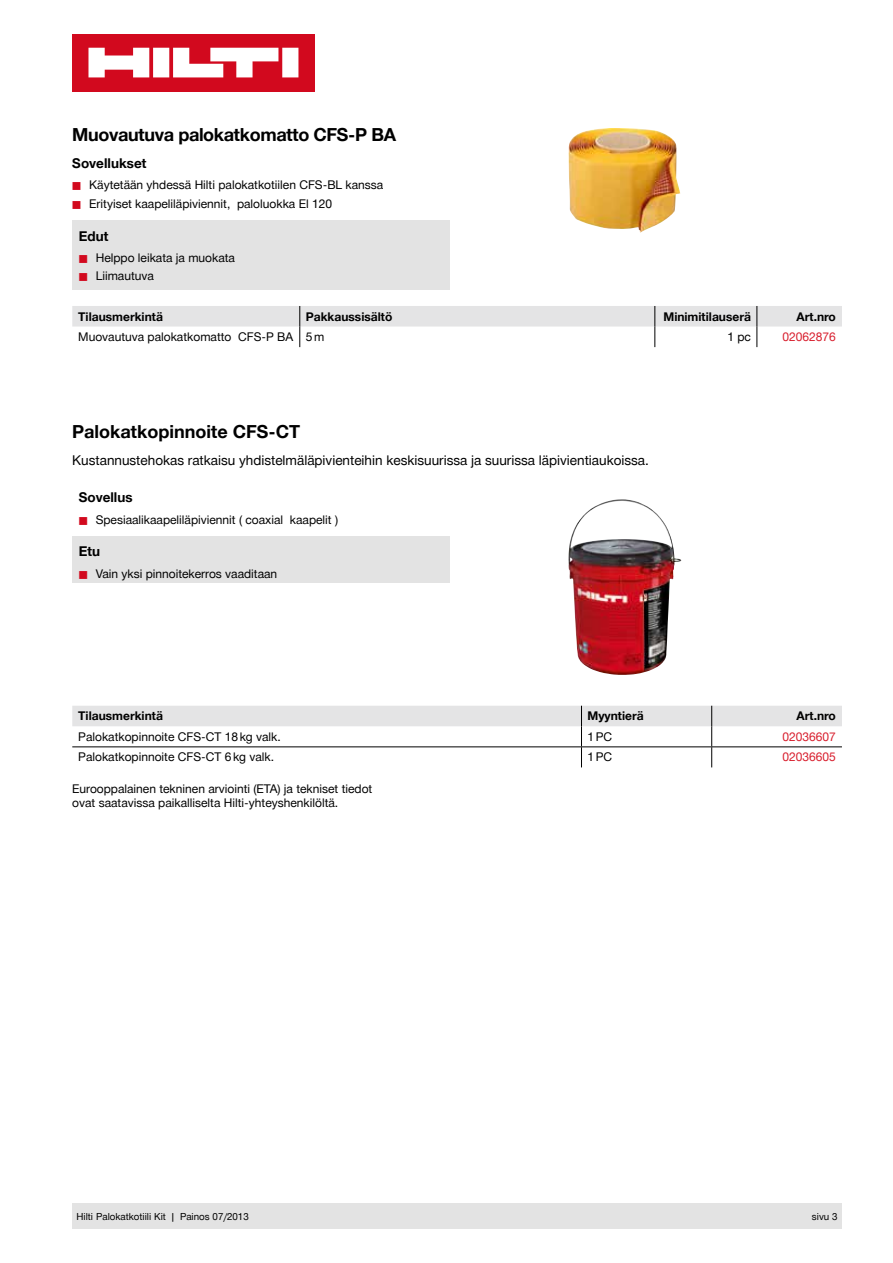
<style>
.page{position:relative;width:893px;height:1263px;background:#fff}
.page>*{position:absolute;margin:0;border:0;box-sizing:border-box;transform-origin:0 0}
.t1{font:700 18px "Hilti";letter-spacing:-.02em;color:#000}
.t2{font:700 18px "Hilti";color:#000}
.t3{font:13.5px "Hilti";color:#000}
.t4{font:700 13.5px "Hilti";color:#000}
.t5{font:12px/18.6px "Hilti";color:#000}
.t6{font:700 12px "Hilti";color:#000}
.t7{font:12px "Hilti";color:#d81e2d}
.t8{font:9.75px "Hilti";color:#000}
.s1{color:#d2091e}
</style>
<div class="page">
<div style="left:72px;top:1203px;width:770px;height:26px;background:#e3e3e3"></div>
<div style="left:72px;top:34px;width:243px;height:57px;background:#d2091e"></div>
<svg style="left:88px;top:48px;width:210px;height:29px"></svg>
<div style="left:72px;top:221px;width:378px;height:69px;background:#e3e3e3"></div>
<svg style="left:72px;top:306px;width:770px;height:41px"></svg>
<img style="left:569px;top:128px;width:111px;height:105px">
<div style="left:72px;top:536px;width:378px;height:47px;background:#e3e3e3"></div>
<img style="left:568px;top:499px;width:113px;height:176px">
<svg style="left:72px;top:706px;width:770px;height:61px"></svg>
<hr style="left:72px;top:746px;width:509px;height:1px;background:#000">
<hr style="left:581px;top:746px;width:131px;height:1px;background:#000">
<hr style="left:712px;top:746px;width:130px;height:1px;background:#000">
<h1 class="t1" style="left:72px;top:124px;width:325px">Muovautuva palokatkomatto CFS-P BA</h1>
<p class="t4" style="left:72px;top:156px;width:76px">Sovellukset</p>
<p class="t5" style="left:72px;top:176px;width:313px"><span class="s1">◼</span> Käytetään yhdessä Hilti palokatkotiilen CFS-BL kanssa <span class="s1">◼</span> Erityiset kaapeliläpiviennit, paloluokka El 120</p>
<p class="t4" style="left:79px;top:228px;width:31px">Edut</p>
<p class="t5" style="left:79px;top:248px;width:158px"><span class="s1">◼</span> Helppo leikata ja muokata <span class="s1">◼</span> Liimautuva</p>
<p class="t6" style="left:78px;top:309px;width:86px">Tilausmerkintä</p>
<p class="t6" style="left:306px;top:309px;width:88px">Pakkaussisältö</p>
<p class="t6" style="left:663px;top:309px;width:89px">Minimitilauserä</p>
<p class="t6" style="left:797px;top:309px;width:41px">Art.nro</p>
<p class="t5" style="left:78px;top:328px;width:248px">Muovautuva palokatkomatto CFS-P BA 5 m</p>
<p class="t5" style="left:727px;top:328px;width:25px">1 pc</p>
<p class="t7" style="left:783px;top:330px;width:55px">02062876</p>
<h1 class="t2" style="left:72px;top:422px;width:229px">Palokatkopinnoite CFS-CT</h1>
<p class="t3" style="left:72px;top:453px;width:578px">Kustannustehokas ratkaisu yhdistelmäläpivienteihin keskisuurissa ja suurissa läpivientiaukoissa.</p>
<p class="t4" style="left:79px;top:490px;width:55px">Sovellus</p>
<p class="t5" style="left:79px;top:510px;width:261px"><span class="s1">◼</span> Spesiaalikaapeliläpiviennit ( coaxial kaapelit )</p>
<p class="t4" style="left:79px;top:544px;width:23px">Etu</p>
<p class="t5" style="left:79px;top:564px;width:200px"><span class="s1">◼</span> Vain yksi pinnoitekerros vaaditaan</p>
<p class="t6" style="left:78px;top:709px;width:86px">Tilausmerkintä</p>
<p class="t6" style="left:587px;top:709px;width:58px">Myyntierä</p>
<p class="t6" style="left:797px;top:709px;width:41px">Art.nro</p>
<p class="t5" style="left:78px;top:727px;width:204px">Palokatkopinnoite CFS-CT 18 kg valk.</p>
<p class="t5" style="left:587px;top:727px;width:26px">1 PC</p>
<p class="t7" style="left:783px;top:730px;width:55px">02036607</p>
<p class="t5" style="left:78px;top:748px;width:197px">Palokatkopinnoite CFS-CT 6 kg valk.</p>
<p class="t5" style="left:587px;top:748px;width:26px">1 PC</p>
<p class="t7" style="left:783px;top:750px;width:55px">02036605</p>
<p class="t5" style="left:72px;top:781px;width:302px;line-height:14.4px">Eurooppalainen tekninen arviointi (ETA) ja tekniset tiedot ovat saatavissa paikalliselta Hilti-yhteyshenkilöltä.</p>
<p class="t8" style="left:77px;top:1211px;width:174px">Hilti Palokatkotiili Kit | Painos 07 /2013</p>
<p class="t8" style="left:812px;top:1211px;width:27px">sivu 3</p>
</div>
